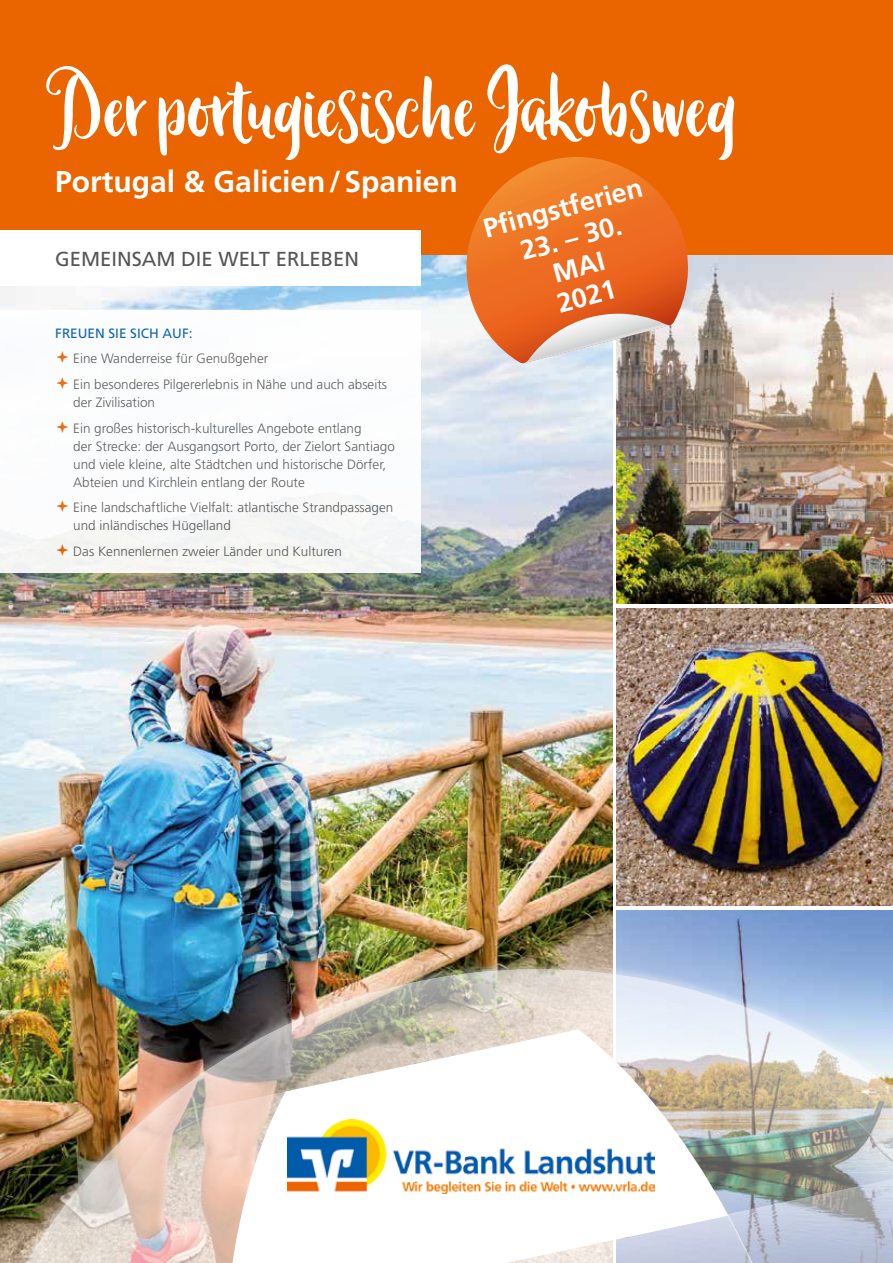
<style>
.page{position:relative;width:893px;height:1263px;background:#fff}
.page>*{position:absolute;margin:0;border:0;box-sizing:border-box;transform-origin:0 0}
.t1{font:120px "Fontbox Lemonade Stand";color:#fff}
.t2{font:700 30px "Frutiger LT Pro";color:#fff}
.t3{font:700 27px/30px "Frutiger LT Pro";color:#fff;text-align:center}
.t4{font:20.25px "Frutiger LT Pro";color:#565655}
.t5{font:300 13.5px/18px "Frutiger LT Pro";color:#565655}
.t6{font:13.5px "Frutiger LT Pro";color:#005ba8}
</style>
<div class="page">
<div style="left:0;top:0;width:893px;height:255px;background:#ea6500"></div>
<img style="left:0;top:255px;width:612px;height:617px">
<img style="left:617px;top:255px;width:276px;height:349px">
<img style="left:617px;top:608px;width:276px;height:264px">
<div style="left:0;top:231px;width:421px;height:55px;background:#fff"></div>
<img style="left:0;top:872px;width:893px;height:44px">
<img style="left:0;top:916px;width:893px;height:48px">
<img style="left:0;top:964px;width:893px;height:299px">
<svg style="left:465px;top:157px;width:227px;height:206px"></svg>
<svg style="left:525px;top:314px;width:146px;height:49px;background:#d1b2a4"></svg>
<div style="left:0;top:310px;width:421px;height:263px;background:#fff"></div>
<div style="left:287px;top:1112px;width:367px;height:100px;background:#fff"></div>
<img style="left:287px;top:1119px;width:367px;height:74px">
<svg style="left:57px;top:544px;width:12px;height:12px"></svg>
<h1 class="t1" style="left:55px;top:41px;width:683px">Der portugiesische Jakobsweg</h1>
<h2 class="t2" style="left:55px;top:163px;width:404px">Portugal &amp; Galicien/Spanien</h2>
<h3 class="t3" style="left:480px;top:214px;width:165px;rotate:-15deg">Pfi ngstferien</h3>
<h3 class="t3" style="left:517px;top:237px;width:105px;rotate:-15deg">23. – 30.<br>MAI<br>2021</h3>
<h3 class="t4" style="left:55px;top:247px;width:305px">GEMEINSAM DIE WELT ERLEBEN</h3>
<p class="t6" style="left:55px;top:325px;width:139px">FREUEN SIE SICH AUF:</p>
<p class="t5" style="left:73px;top:346px;width:315px;line-height:25.7px">Eine Wanderreise für Genußgeher<br>Ein besonderes Pilgererlebnis in Nähe und auch abseits</p>
<p class="t5" style="left:73px;top:389px;width:290px;line-height:25.7px">der Zivilisation<br>Ein großes historisch-kulturelles Angebote entlang</p>
<p class="t5" style="left:73px;top:437px;width:323px">der Strecke: der Ausgangsort Porto, der Zielort Santiago und viele kleine, alte Städtchen und historische Dörfer,<br>Abteien und Kirchlein entlang der Route</p>
<p class="t5" style="left:73px;top:499px;width:322px">Eine landschaftliche Vielfalt: atlantische Strandpassagen und inländisches Hügelland</p>
<p class="t5" style="left:73px;top:542px;width:270px">Das Kennenlernen zweier Länder und Kulturen</p>
</div>
